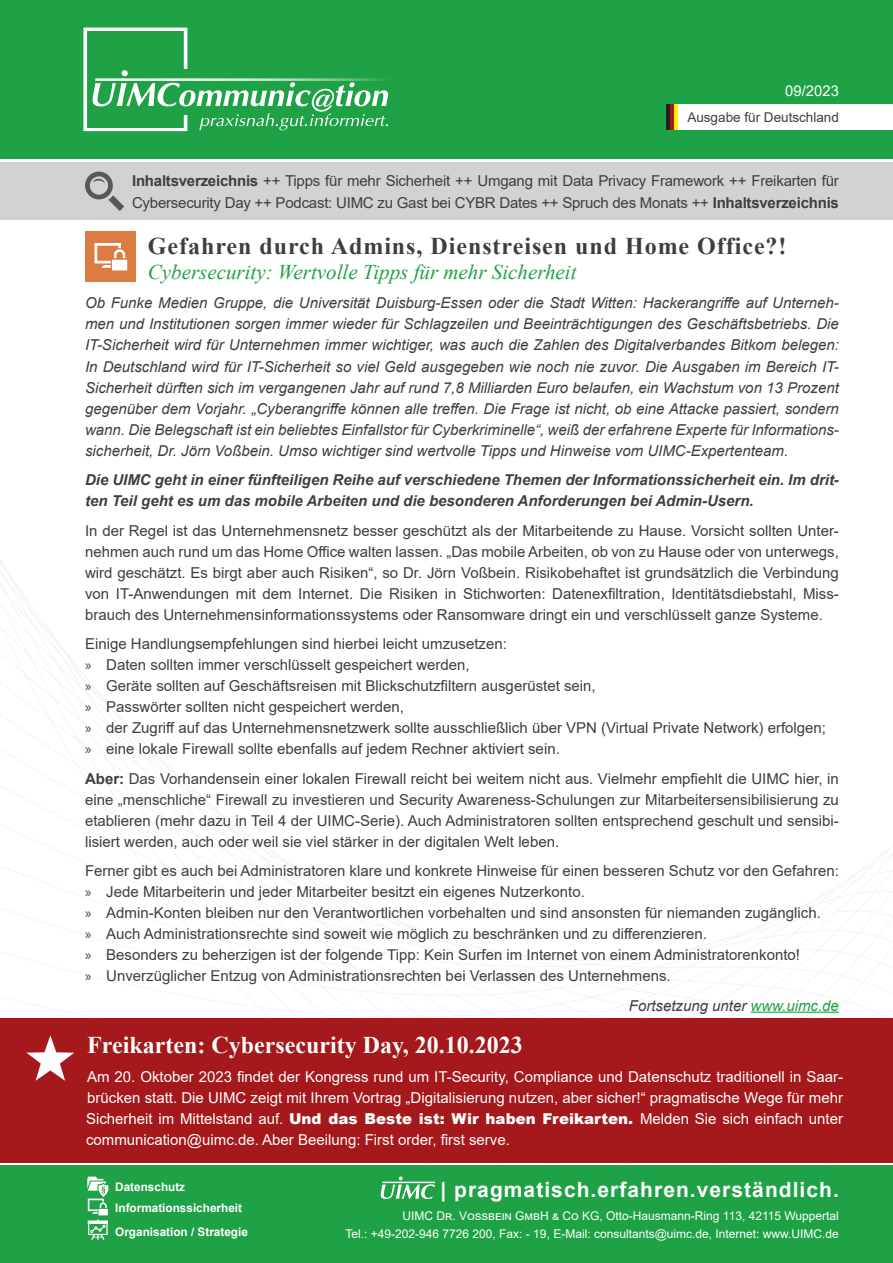
<style>
.page{position:relative;width:893px;height:1263px;background:#fff}
.page>*{position:absolute;margin:0;border:0;box-sizing:border-box;transform-origin:0 0}
.h1_Überschrift{font:700 24px "Times New Roman";letter-spacing:.04em;color:#3e3e3f}
.h1_Überschrift_kaste{font:700 24px "Times New Roman";color:#fff}
.h2_Subtitel{font:italic 21px "Times New Roman";color:#1fa245}
.t1{font:700 21px "Arial";letter-spacing:.05em;color:#fff}
.p_Haupttext{font:15px/21px "Arial";color:#3e3e3f;text-align:justify}
.p_Haupttext-2{font:italic 15px/21px "Arial";color:#3e3e3f;text-align:justify}
.t2{font:15px/21px "Arial";color:#fff;text-align:justify}
.p_Haupttext-3{font:italic 700 15px/21px "Arial";color:#3e3e3f}
.p_Haupttext-4{font:14.85px "Arial";color:#fff}
.t3{font:13.5px "Arial";color:#3e3e3f}
.t4{font:12px/18px "Arial";color:#fff;text-align:right}
.t5{font:700 11.7px/21px "Arial";color:#fff}
.s1{font-weight:700}
.s2{font-family:"Myriad Pro"}
.s3{color:#1fa245}
.s4{font-weight:900}
</style>
<div class="page">
<svg style="left:0;top:561px;width:893px;height:604px"></svg>
<div style="left:0;top:1165px;width:893px;height:98px;background:#1fa245"></div>
<div style="left:0;top:0;width:893px;height:159px;background:#1fa245"></div>
<div style="left:0;top:163px;width:893px;height:57px;background:#d1d2d4"></div>
<hr style="left:751px;top:1012px;width:88px;height:1px;background:#1fa245">
<svg style="left:87px;top:1176px;width:21px;height:64px"></svg>
<div style="left:85px;top:232px;width:50px;height:50px;background:#dc7b42"></div>
<svg style="left:95px;top:243px;width:32px;height:27px"></svg>
<div style="left:0;top:1018px;width:893px;height:145px;background:#a5181b"></div>
<div style="left:666px;top:105px;width:227px;height:25px;background:#fff"></div>
<hr style="left:666px;top:105px;width:4px;height:25px;background:#231f20">
<hr style="left:670px;top:105px;width:4px;height:25px;background:#a5181b">
<hr style="left:674px;top:105px;width:4px;height:25px;background:#fff101">
<svg style="left:381px;top:1176px;width:54px;height:23px"></svg>
<div style="left:83px;top:28px;width:104px;height:103px;border:3px solid #fff"></div>
<div style="left:124px;top:69px;width:134px;height:46px;background:#1fa245"></div>
<hr style="left:95px;top:78px;width:295px;height:3px;background:#fff">
<svg style="left:122px;top:70px;width:6px;height:6px"></svg>
<svg style="left:92px;top:82px;width:296px;height:48px"></svg>
<svg style="left:85px;top:172px;width:39px;height:39px"></svg>
<p class="p_Haupttext-4" style="left:785px;top:80px;width:55px">09/2023</p>
<p class="t3" style="left:687px;top:108px;width:153px">Ausgabe für Deutschland</p>
<p class="p_Haupttext" style="left:132px;top:169px;width:708px;line-height:22.5px"><span class="s1">Inhaltsverzeichnis</span> ++ Tipps für mehr Sicherheit ++ Umgang mit Data Privacy Framework ++ Freikarten für<br>Cybersecurity Day ++ Podcast: UIMC zu Gast bei CYBR Dates ++ Spruch des Monats ++ <span class="s1">Inhaltsverzeichnis</span></p>
<p class="h1_Überschrift" style="left:148px;top:228px;width:640px">Gefahren durch Admins, Dienstreisen und Home Office?!</p>
<p class="h2_Subtitel" style="left:148px;top:257px;width:430px">Cybersecurity: Wertvolle Tipps für mehr Sicherheit</p>
<p class="p_Haupttext-2" style="left:85px;top:293px;width:755px">Ob Funke Medien Gruppe, die Universität Duisburg-Essen oder die Stadt Witten: Hackerangriffe auf Unterneh&shy;men und Institutionen sorgen immer wieder für Schlagzeilen und Beeinträchtigungen des Geschäftsbetriebs. Die IT-Sicherheit wird für Unternehmen immer wichtiger, was auch die Zahlen des Digitalverbandes Bitkom belegen:<br>In Deutschland wird für IT-Sicherheit so viel Geld ausgegeben wie noch nie zuvor. Die Ausgaben im Bereich IT-Sicherheit dürften sich im vergangenen Jahr auf rund 7,8 Milliarden Euro belaufen, ein Wachstum von 13 Prozent gegenüber dem Vorjahr. „Cyberangriffe können alle treffen. Die Frage ist nicht, ob eine Attacke passiert, sondern wann. Die Belegschaft ist ein beliebtes Einfallstor für Cyberkriminelle“, weiß der erfahrene Experte für Informations&shy;sicherheit, Dr. Jörn Voßbein. Umso wichtiger sind wertvolle Tipps und Hinweise vom UIMC-Expertenteam.</p>
<p class="p_Haupttext-3" style="left:85px;top:470px;width:755px">Die UIMC geht in einer fünfteiligen Reihe auf verschiedene Themen der Informationssicherheit ein. Im drit&shy;ten Teil geht es um das mobile Arbeiten und die besonderen Anforderungen bei Admin-Usern.</p>
<p class="p_Haupttext" style="left:85px;top:520px;width:755px">In der Regel ist das Unternehmensnetz besser geschützt als der Mitarbeitende zu Hause. Vorsicht sollten Unter&shy;nehmen auch rund um das Home Office walten lassen. „Das mobile Arbeiten, ob von zu Hause oder von unterwegs, wird geschätzt. Es birgt aber auch Risiken“, so Dr. Jörn Voßbein. Risikobehaftet ist grundsätzlich die Verbindung von IT-Anwendungen mit dem Internet. Die Risiken in Stichworten: Datenexfiltration, Identitätsdiebstahl, Miss&shy;brauch des Unternehmensinformationssystems oder Ransomware dringt ein und verschlüsselt ganze Systeme.</p>
<p class="p_Haupttext" style="left:85px;top:633px;width:423px">Einige Handlungsempfehlungen sind hierbei leicht umzusetzen:</p>
<p class="p_Haupttext" style="left:85px;top:654px;width:386px"><span class="s2">»</span> Daten sollten immer verschlüsselt gespeichert werden,</p>
<p class="p_Haupttext" style="left:85px;top:675px;width:512px"><span class="s2">»</span> Geräte sollten auf Geschäftsreisen mit Blickschutzfiltern ausgerüstet sein,</p>
<p class="p_Haupttext" style="left:85px;top:696px;width:320px"><span class="s2">»</span> Passwörter sollten nicht gespeichert werden,</p>
<p class="p_Haupttext" style="left:85px;top:717px;width:742px"><span class="s2">»</span> der Zugriff auf das Unternehmensnetzwerk sollte ausschließlich über VPN (Virtual Private Network) erfolgen;</p>
<p class="p_Haupttext" style="left:85px;top:738px;width:476px"><span class="s2">»</span> eine lokale Firewall sollte ebenfalls auf jedem Rechner aktiviert sein.</p>
<p class="p_Haupttext" style="left:85px;top:768px;width:755px"><span class="s1">Aber:</span> Das Vorhandensein einer lokalen Firewall reicht bei weitem nicht aus. Vielmehr empfiehlt die UIMC hier, in eine „menschliche“ Firewall zu investieren und Security Awareness-Schulungen zur Mitarbeitersensibilisierung zu etablieren (mehr dazu in Teil 4 der UIMC-Serie). Auch Administratoren sollten entsprechend geschult und sensibi&shy;lisiert werden, auch oder weil sie viel stärker in der digitalen Welt leben.</p>
<p class="p_Haupttext" style="left:85px;top:860px;width:755px">Ferner gibt es auch bei Administratoren klare und konkrete Hinweise für einen besseren Schutz vor den Gefahren:</p>
<p class="p_Haupttext" style="left:85px;top:881px;width:501px"><span class="s2">»</span> Jede Mitarbeiterin und jeder Mitarbeiter besitzt ein eigenes Nutzerkonto.</p>
<p class="p_Haupttext" style="left:85px;top:902px;width:737px"><span class="s2">»</span> Admin-Konten bleiben nur den Verantwortlichen vorbehalten und sind ansonsten für niemanden zugänglich.</p>
<p class="p_Haupttext" style="left:85px;top:923px;width:624px"><span class="s2">»</span> Auch Administrationsrechte sind soweit wie möglich zu beschränken und zu differenzieren.</p>
<p class="p_Haupttext" style="left:85px;top:944px;width:716px"><span class="s2">»</span> Besonders zu beherzigen ist der folgende Tipp: Kein Surfen im Internet von einem Administratorenkonto!</p>
<p class="p_Haupttext" style="left:85px;top:965px;width:587px"><span class="s2">»</span> Unverzüglicher Entzug von Administrationsrechten bei Verlassen des Unternehmens.</p>
<p class="p_Haupttext-2" style="left:629px;top:995px;width:212px">Fortsetzung unter <span class="s3">www.uimc.de</span></p>
<p class="h1_Überschrift_kaste" style="left:87px;top:1027px;width:437px">Freikarten: Cybersecurity Day, 20.10.2023</p>
<p class="t2" style="left:86px;top:1066px;width:758px">Am 20. Oktober 2023 findet der Kongress rund um IT-Security, Compliance und Datenschutz traditionell in Saar&shy;brücken statt. Die UIMC zeigt mit Ihrem Vortrag „Digitalisierung nutzen, aber sicher!“ pragmatische Wege für mehr Sicherheit im Mittelstand auf. <span class="s4">Und das Beste ist: Wir haben Freikarten.</span> Melden Sie sich einfach unter communication@uimc.de. Aber Beeilung: First order, first serve.</p>
<p class="t5" style="left:115px;top:1177px;width:128px">Datenschutz<br>Informationssicherheit</p>
<p class="t5" style="left:115px;top:1221px;width:134px">Organisation / Strategie</p>
<h2 class="t1" style="left:440px;top:1175px;width:400px">| pragmatisch.erfahren.verständlich.</h2>
<p class="t4" style="left:345px;top:1207px;width:495px">UIMC Dr. Vossbein GmbH &amp; Co KG, Otto-Hausmann-Ring 113, 42115 Wuppertal<br>Tel.: +49-202-946 7726 200, Fax: - 19, E-Mail: consultants@uimc.de, Internet: www.UIMC.de</p>
</div>
